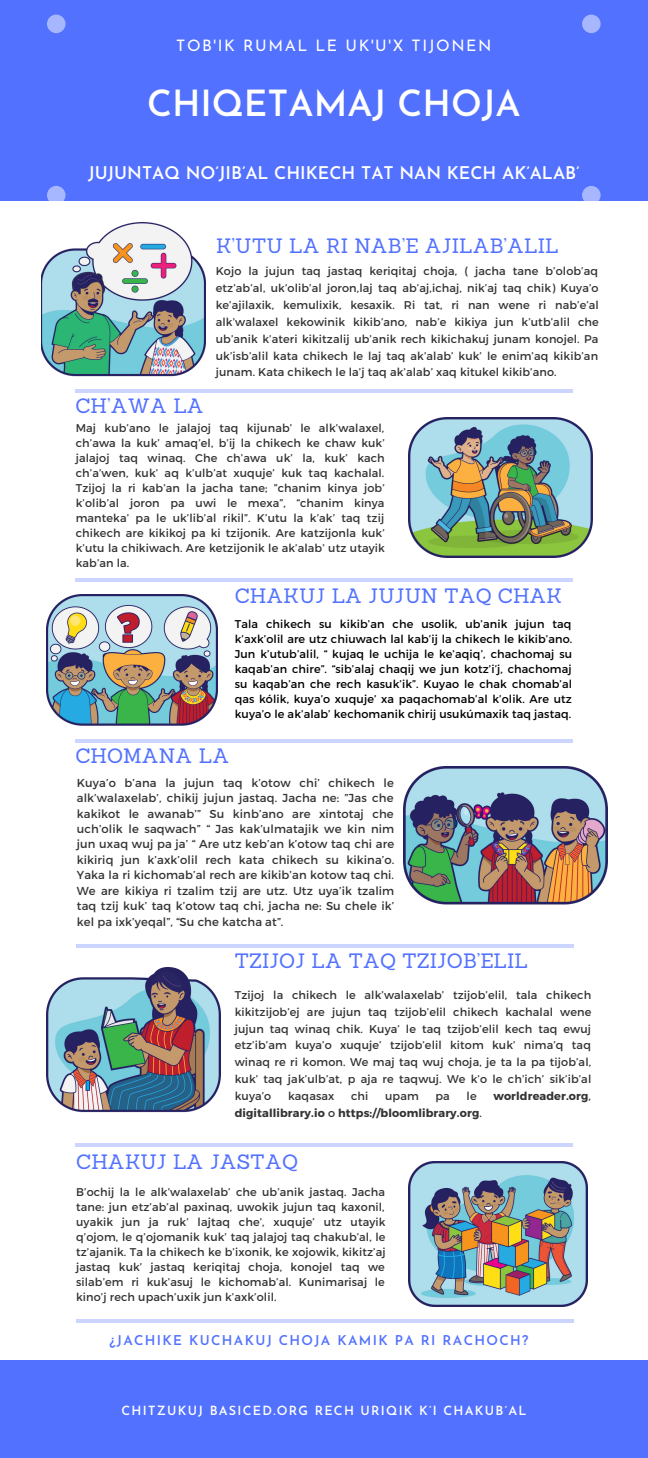
<style>
.page{position:relative;width:648px;height:1458px;background:#fff}
.page>*{position:absolute;margin:0;border:0;box-sizing:border-box;transform-origin:0 0}
.t1{font:600 36px "Josefin Sans";color:#fff}
.t2{font:20.25px "Sanchez";color:#5271ff}
.t3{font:600 17.55px "Josefin Sans";color:#fff}
.t4{font:15.97px "Josefin Sans";letter-spacing:.1em;color:#fff}
.t5{font:600 13.5px "Josefin Sans";letter-spacing:.1em;color:#5271ff}
.t6{font:600 12.6px "Josefin Sans";letter-spacing:.1em;color:#fff}
.t7{font:11.47px/15.3px "Montserrat";letter-spacing:.01em;color:#333;text-align:justify}
.t8{font:11.25px/15.1px "Montserrat";letter-spacing:.01em;color:#333;text-align:justify}
.t9{font:11.25px/15.1px "Montserrat";letter-spacing:.01em;color:#000;text-align:justify}
.t10{font:700 11.25px "Montserrat";letter-spacing:.01em;color:#333}
.s1{font-weight:400}
</style>
<div class="page">
<div style="left:0;top:0;width:648px;height:201px;background:#5271ff"></div>
<div style="left:47px;top:15px;width:19px;height:18px;background:#a7b7ff;border-radius:50%"></div>
<div style="left:582px;top:15px;width:19px;height:18px;background:#a7b7ff;border-radius:50%"></div>
<svg style="left:582px;top:186px;width:19px;height:18px"></svg>
<svg style="left:47px;top:186px;width:19px;height:18px"></svg>
<hr style="left:75px;top:390px;width:498px;height:3px;background:#5271ff">
<hr style="left:75px;top:579px;width:498px;height:3px;background:#5271ff">
<hr style="left:75px;top:739px;width:498px;height:4px;background:#ccd5ff">
<hr style="left:76px;top:945px;width:498px;height:3px;background:#5271ff">
<hr style="left:76px;top:1319px;width:498px;height:3px;background:#5271ff">
<div style="left:0;top:1360px;width:648px;height:98px;background:#5271ff"></div>
<img style="left:41px;top:223px;width:164px;height:167px">
<img style="left:408px;top:417px;width:184px;height:140px">
<img style="left:47px;top:595px;width:170px;height:131px">
<img style="left:47px;top:968px;width:174px;height:145px">
<img style="left:408px;top:1162px;width:179px;height:145px">
<img style="left:404px;top:767px;width:204px;height:138px">
<hr style="left:75px;top:1143px;width:498px;height:4px;background:#ccd5ff">
<p class="t4" style="left:176px;top:40px;width:317px">TOB'IK RUMAL LE UK'U'X TIJONEN</p>
<p class="t1" style="left:147px;top:89px;width:375px">CHIQETAMAJ CHOJA</p>
<p class="t3" style="left:88px;top:166px;width:493px">JUJUNTAQ NO’JIB’AL CHIKECH TAT NAN KECH AK’ALAB’</p>
<p class="t2" style="left:216px;top:232px;width:344px">K’UTU LA RI NAB’E AJILAB’ALIL</p>
<p class="t8" style="left:216px;top:262px;width:385px;line-height:16.9px">Kojo la jujun taq jastaq keriqitaj choja, ( jacha tane b’olob’aq etz’ab’al, uk’olib’al joron,laj taq ab’aj,ichaj, nik’aj taq chik) Kuya’o ke’ajilaxik, kemulixik, kesaxik. Ri tat, ri nan wene ri nab’e’al alk’walaxel kekowinik kikib’ano, nab’e kikiya jun k’utb’alil che ub’anik k’ateri kikitzalij ub’anik rech kikichakuj junam konojel. Pa uk’isb’alil kata chikech le laj taq ak’alab’ kuk’ le enim’aq kikib’an junam. Kata chikech le la’j taq ak’alab’ xaq kitukel kikib’ano.</p>
<p class="t2" style="left:75px;top:392px;width:130px">CH’AWA LA</p>
<p class="t8" style="left:76px;top:420px;width:311px">Maj kub’ano le jalajoj taq kijunab’ le alk’walaxel, ch’awa la kuk’ amaq’el, b’ij la chikech ke chaw kuk’ jalajoj taq winaq. Che ch’awa uk’ la, kuk’ kach ch’a’wen, kuk’ aq k’ulb’at xuquje’ kuk taq kachalal.<br>Tzijoj la ri kab’an la jacha tane; ”chanim kinya job’ k’olib’al joron pa uwi le mexa”, “chanim kinya manteka’ pa le uk’lib’al rikil”. K’utu la k’ak’ taq tzij chikech are kikikoj pa ki tzijonik. Are katzijonla kuk’ k’utu la chikiwach. Are ketzijonik le ak’alab’ utz utayik kab’an la.</p>
<p class="t2" style="left:235px;top:582px;width:329px">CHAKUJ LA JUJUN TAQ CHAK</p>
<p class="t9" style="left:235px;top:616px;width:339px">Tala chikech su kikib’an che usolik, ub’anik jujun taq k’axk’olil are utz chiuwach lal kab’ij la chikech le kikib’ano.<br>Jun k’utub’alil, “ kujaq le uchija le ke’aqiq’, chachomaj su kaqab’an chire”. “sib’alaj chaqij we jun kotz’i’j, chachomaj su kaqab’an che rech kasuk’ik”. Kuyao le chak chomab’al qas kólik, kuya’o xuquje’ xa paqachomab’al k’olik. Are utz kuya’o le ak’alab’ kechomanik chirij usukúmaxik taq jastaq.</p>
<p class="t2" style="left:75px;top:742px;width:156px">CHOMANA LA</p>
<p class="t7" style="left:77px;top:775px;width:319px">Kuya’o b’ana la jujun taq k’otow chi’ chikech le alk’walaxelab’, chikij jujun jastaq. Jacha ne: ”Jas che kakikot le awanab’” Su kinb’ano are xintotaj che uch’olik le saqwach” “ Jas kak’ulmatajik we kin nim jun uxaq wuj pa ja’ “ Are utz keb’an k’otow taq chi are kikiriq jun k’axk’olil rech kata chikech su kikina’o.<br>Yaka la ri kichomab’al rech are kikib’an kotow taq chi.<br>We are kikiya ri tzalim tzij are utz. Utz uya’ik tzalim taq tzij kuk’ taq k’otow taq chi, jacha ne: Su chele ik’ kel pa ixk’yeqal”, “Su che katcha at”.</p>
<p class="t2" style="left:234px;top:948px;width:295px">TZIJOJ LA TAQ TZIJOB’ELIL</p>
<p class="t8" style="left:235px;top:986px;width:358px;line-height:16.9px">Tzijoj la chikech le alk’walaxelab’ tzijob’elil, tala chikech kikitzijob’ej are jujun taq tzijob’elil chikech kachalal wene jujun taq winaq chik. Kuya’ le taq tzijob’elil kech taq ewuj etz’ib’am kuya’o xuquje’ tzijob’elil kitom kuk’ nima’q taq winaq re ri komon. We maj taq wuj choja, je ta la pa tijob’al, kuk’ taq jak’ulb’at, p aja re taqwuj. We k’o le ch’ich’ sik’ib’al kuya’o</p>
<p class="t8" style="left:288px;top:1088px;width:48px">kaqasax</p>
<p class="t8" style="left:351px;top:1088px;width:19px">chi</p>
<p class="t8" style="left:385px;top:1088px;width:35px">upam</p>
<p class="t8" style="left:436px;top:1088px;width:16px">pa</p>
<p class="t8" style="left:467px;top:1088px;width:12px">le</p>
<p class="t10" style="left:493px;top:1089px;width:99px">worldreader.org<span class="s1">,</span></p>
<p class="t10" style="left:235px;top:1106px;width:249px">digitallibrary.io <span class="s1">o</span> https://bloomlibrary.org<span class="s1">.</span></p>
<p class="t2" style="left:76px;top:1149px;width:223px">CHAKUJ LA JASTAQ</p>
<p class="t8" style="left:76px;top:1183px;width:311px">B’ochij la le alk’walaxelab’ che ub’anik jastaq. Jacha tane: jun etz’ab’al paxinaq, uwokik jujun taq kaxonil, uyakik jun ja ruk’ lajtaq che’, xuquje’ utz utayik q’ojom, le q’ojomanik kuk’ taq jalajoj taq chakub’al, le tz’ajanik. Ta la chikech ke b’ixonik, ke xojowik, kikitz’aj jastaq kuk’ jastaq keriqitaj choja, konojel taq we silab’em ri kuk’asuj le kichomab’al. Kunimarisaj le kino’j rech upach’uxik jun k’axk’olil.</p>
<p class="t5" style="left:110px;top:1335px;width:420px">¿JACHIKE KUCHAKUJ CHOJA KAMIK PA RI RACHOCH?</p>
<p class="t6" style="left:122px;top:1406px;width:406px">CHITZUKUJ BASICED.ORG RECH URIQIK K’I CHAKUB’AL</p>
</div>
